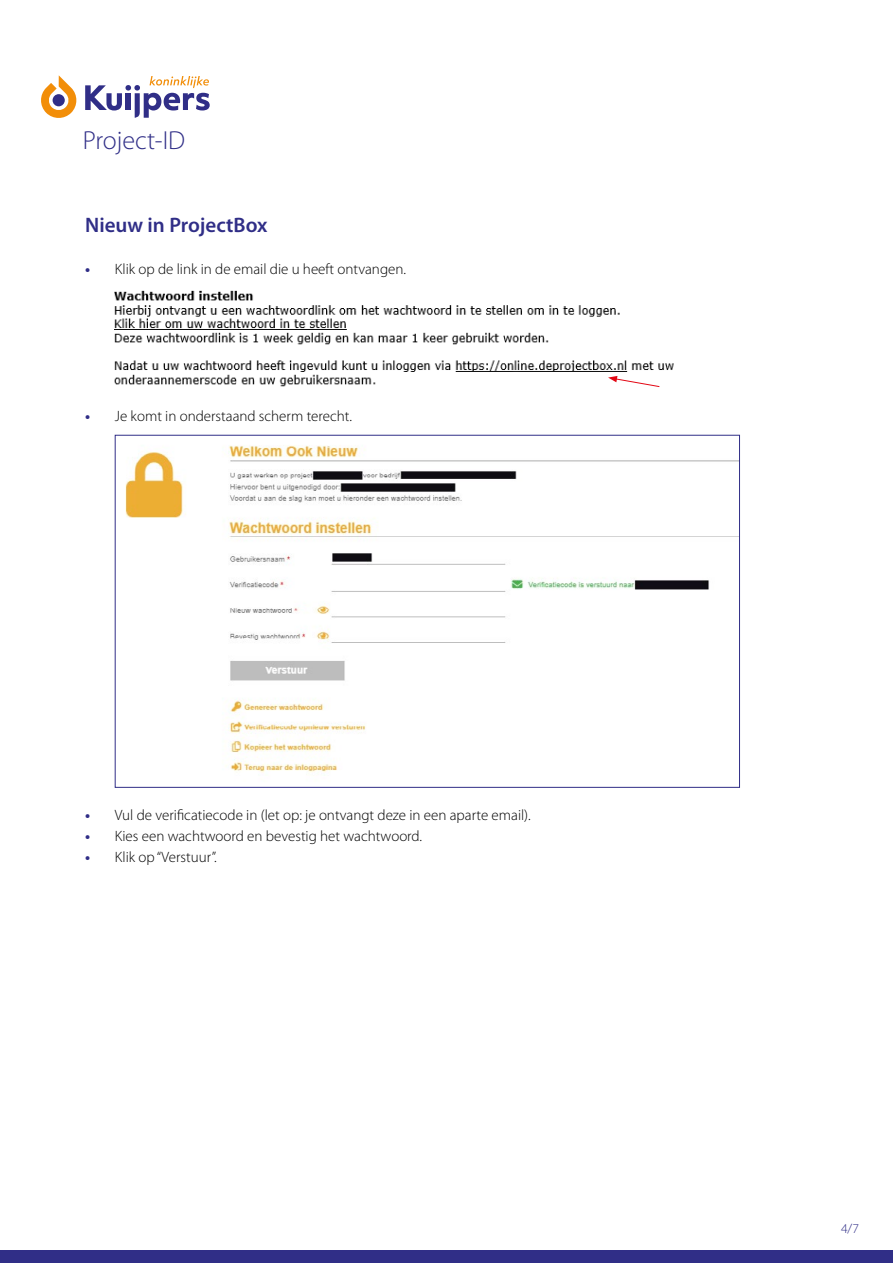
<style>
.page{position:relative;width:893px;height:1263px;background:#fff}
.page>*{position:absolute;margin:0;border:0;box-sizing:border-box;transform-origin:0 0}
.t1{font:300 26.25px "Myriad Pro";color:#302e87}
.t2{font:600 21px "Myriad Pro";color:#302e87}
.t3{font:300 15px "Myriad Pro";color:#000}
.t4{font:300 13.5px "Myriad Pro";color:#302e87}
.s1{font-weight:700;color:#302e87}
</style>
<div class="page">
<div style="left:0;top:1250px;width:893px;height:13px;background:#302e87"></div>
<svg style="left:41px;top:75px;width:36px;height:43px"></svg>
<svg style="left:85px;top:76px;width:125px;height:42px"></svg>
<img style="left:115px;top:290px;width:559px;height:97px">
<img style="left:125px;top:445px;width:613px;height:328px">
<svg style="left:608px;top:376px;width:52px;height:11px"></svg>
<h1 class="t1" style="left:83px;top:126px;width:104px">Project-ID</h1>
<h2 class="t2" style="left:85px;top:213px;width:184px">Nieuw in ProjectBox</h2>
<p class="t3" style="left:85px;top:260px;width:323px"><span class="s1">•</span> Klik op de link in de email die u heeft ontvangen.</p>
<p class="t3" style="left:85px;top:407px;width:268px"><span class="s1">•</span> Je komt in onderstaand scherm terecht.</p>
<p class="t3" style="left:85px;top:806px;width:447px"><span class="s1">•</span> Vul de verificatiecode in (let op: je ontvangt deze in een aparte email).</p>
<p class="t3" style="left:85px;top:827px;width:339px"><span class="s1">•</span> Kies een wachtwoord en bevestig het wachtwoord.</p>
<p class="t3" style="left:85px;top:848px;width:133px"><span class="s1">•</span> Klik op “Verstuur”.</p>
<p class="t4" style="left:841px;top:1221px;width:19px">4/7</p>
</div>
